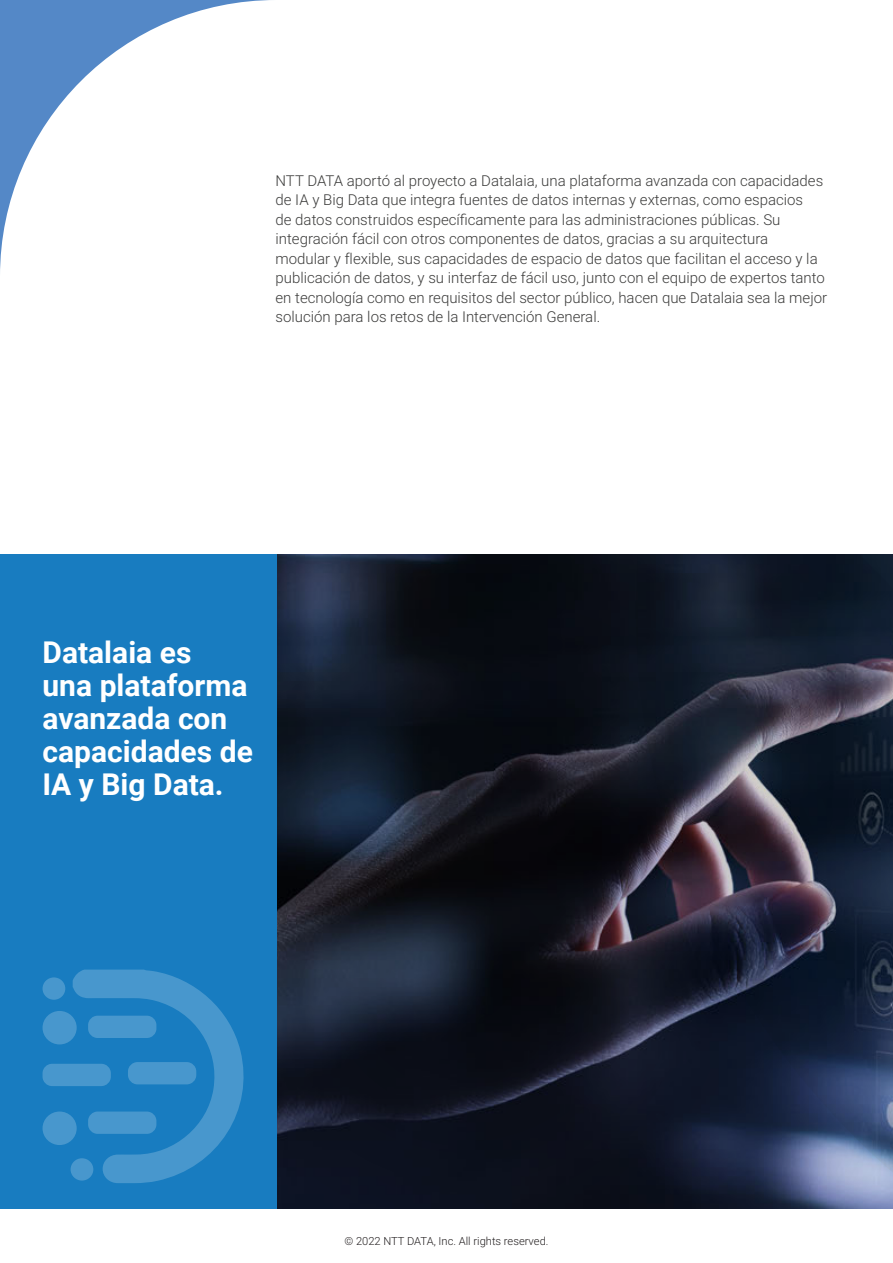
<style>
.page{position:relative;width:893px;height:1263px;background:#fff}
.page>*{position:absolute;margin:0;border:0;box-sizing:border-box;transform-origin:0 0}
.t1{font:700 30px/33px "Roboto";color:#fff}
.t2{font:300 15px/19.5px "Roboto";color:#3c3c3b}
.t3{font:300 11.1px "Roboto";color:#231f20}
</style>
<div class="page">
<svg style="left:0;top:0;width:269px;height:269px"></svg>
<svg style="left:276px;top:555px;width:617px;height:654px;background:#1a1f2e"></svg>
<div style="left:0;top:555px;width:276px;height:654px;background:#187cc0"></div>
<div style="left:43px;top:977px;width:22px;height:23px;background:#4897cd;border-radius:50%"></div>
<div style="left:43px;top:1011px;width:34px;height:33px;background:#4897cd;border-radius:50%"></div>
<div style="left:43px;top:1064px;width:68px;height:22px;background:#4897cd;border-radius:10px"></div>
<div style="left:43px;top:1111px;width:34px;height:34px;background:#4897cd;border-radius:50%"></div>
<svg style="left:71px;top:1158px;width:22px;height:22px"></svg>
<svg style="left:73px;top:969px;width:171px;height:214px"></svg>
<p class="t2" style="left:276px;top:170px;width:553px">NTT DATA aportó al proyecto a Datalaia, una plataforma avanzada con capacidades de IA y Big Data que integra fuentes de datos internas y externas, como espacios<br>de datos construidos específicamente para las administraciones públicas. Su integración fácil con otros componentes de datos, gracias a su arquitectura<br>modular y flexible, sus capacidades de espacio de datos que facilitan el acceso y la publicación de datos, y su interfaz de fácil uso, junto con el equipo de expertos tanto en tecnología como en requisitos del sector público, hacen que Datalaia sea la mejor solución para los retos de la Intervención General.</p>
<p class="t1" style="left:43px;top:635px;width:212px">Datalaia es<br>una plataforma avanzada con capacidades de<br>IA y Big Data.</p>
<p class="t3" style="left:344px;top:1233px;width:206px">© 2022 NTT DATA, Inc. All rights reserved.</p>
</div>
